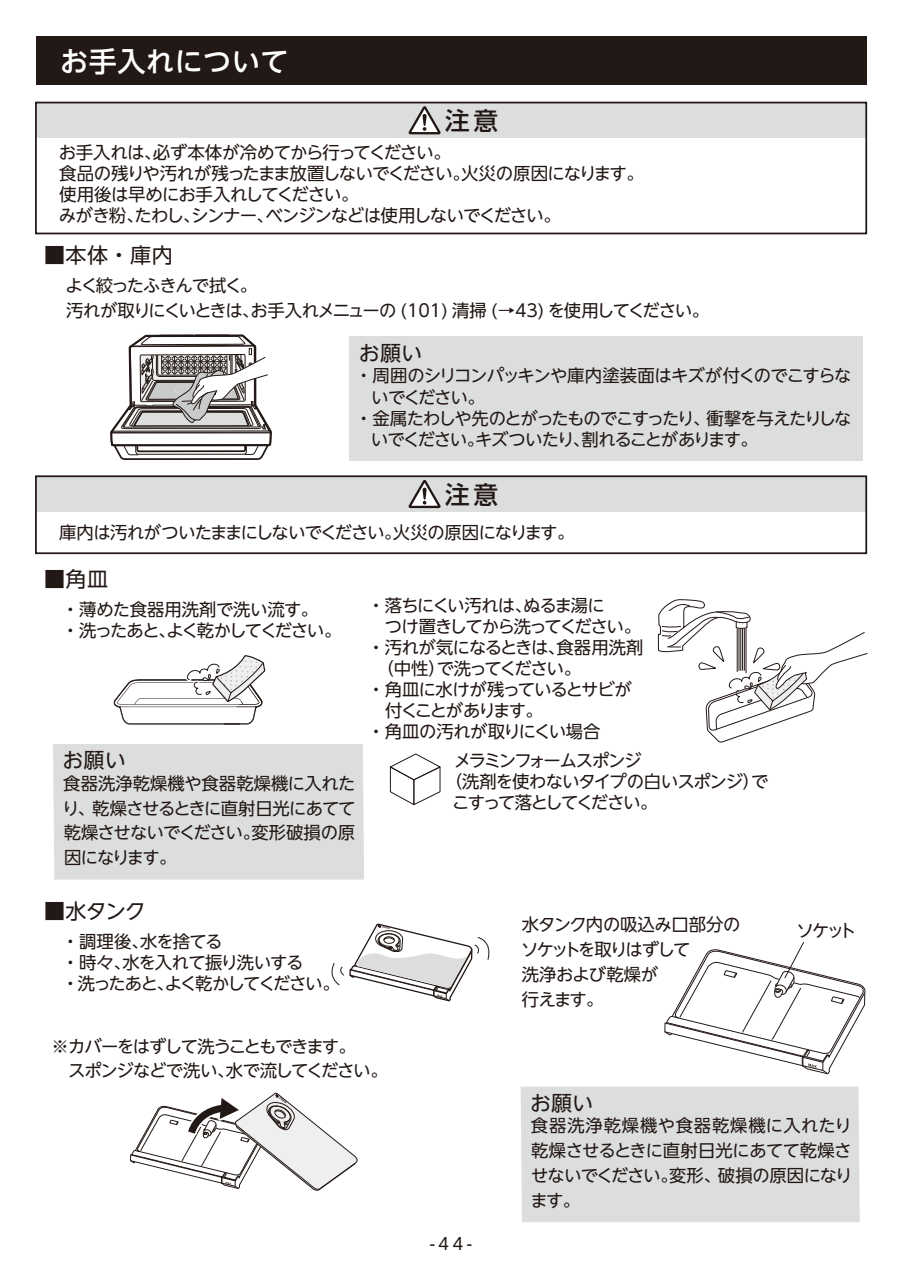
<style>
.page{position:relative;width:903px;height:1275px;background:#fff}
.page>*{position:absolute;margin:0;border:0;box-sizing:border-box;transform-origin:0 0}
.t1{font:500 28px "UD Shin Go NT Pro";letter-spacing:.02em;color:#fff}
.t2{font:500 24.68px "UD Shin Go NT Pro";color:#221815}
.t3{font:21px "UD Shin Go NT Pro";letter-spacing:.005em;color:#221815}
.t4{font:17.5px/21px "UD Shin Go NT Pro";letter-spacing:-.06em;color:#221815}
.t5{font:17.32px/24.8px "UD Shin Go NT Pro";letter-spacing:-.07em;color:#221815}
.t6{font:17.32px/21px "UD Shin Go NT Pro";letter-spacing:-.045em;color:#221815}
.t7{font:17.32px "UD Shin Go NT Pro";letter-spacing:-.05em;color:#221815}
.t8{font:17.32px "UD Shin Go NT Pro";letter-spacing:-.1em;color:#221815}
.t9{font:17.32px "UD Shin Go NT Pro";letter-spacing:-.035em;color:#221815}
.t10{font:17.32px "UD Shin Go NT Pro";letter-spacing:-.02em;color:#221815}
.t11{font:17.32px "UD Shin Go NT Pro";letter-spacing:-.105em;color:#221815}
.t12{font:16.62px "UD Shin Go NT Pro";color:#221815}
</style>
<div class="page">
<div style="left:350px;top:337px;width:513px;height:124px;background:#dcdddd"></div>
<div style="left:36px;top:36px;width:830px;height:49px;background:#221815"></div>
<div style="left:521px;top:1087px;width:339px;height:135px;background:#dcdddd"></div>
<div style="left:36px;top:103px;width:830px;height:35px;background:#dcdddd"></div>
<svg style="left:408px;top:106px;width:33px;height:28px"></svg>
<div style="left:35px;top:102px;width:832px;height:132px;border:2px solid #221815"></div>
<div style="left:36px;top:476px;width:830px;height:36px;background:#dcdddd"></div>
<svg style="left:408px;top:479px;width:33px;height:29px"></svg>
<div style="left:35px;top:475px;width:832px;height:79px;border:2px solid #221815"></div>
<svg style="left:109px;top:101px;width:164px;height:345px"></svg>
<svg style="left:112px;top:443px;width:158px;height:35px"></svg>
<svg style="left:111px;top:335px;width:160px;height:98px"></svg>
<svg style="left:657px;top:599px;width:211px;height:143px"></svg>
<svg style="left:53px;top:656px;width:437px;height:346px"></svg>
<svg style="left:130px;top:1092px;width:228px;height:99px"></svg>
<svg style="left:664px;top:942px;width:202px;height:133px"></svg>
<h1 class="t1" style="left:60px;top:38px;width:230px">お手入れについて</h1>
<h2 class="t2" style="left:445px;top:101px;width:54px">注意</h2>
<p class="t4" style="left:59px;top:142px;width:587px">お手入れは、必ず本体が冷めてから行ってください。<br>食品の残りや汚れが残ったまま放置しないでください。火災の原因になります。使用後は早めにお手入れしてください。<br>みがき粉、たわし、シンナー、ベンジンなどは使用しないでください。</p>
<p class="t3" style="left:44px;top:238px;width:130px">■本体・庫内</p>
<p class="t5" style="left:66px;top:272px;width:645px">よく絞ったふきんで拭く。<br>汚れが取りにくいときは、お手入れメニューの (101) 清掃 (→43) を使用してください。</p>
<p class="t3" style="left:359px;top:336px;width:65px">お願い</p>
<p class="t7" style="left:355px;top:362px;width:498px">・周囲のシリコンパッキンや庫内塗装面はキズが付くのでこすらな</p>
<p class="t5" style="left:371px;top:384px;width:115px">いでください。</p>
<p class="t5" style="left:355px;top:405px;width:498px">・金属たわしや先のとがったものでこすったり、衝撃を与えたりしな</p>
<p class="t5" style="left:371px;top:426px;width:389px">いでください。キズついたり、割れることがあります。</p>
<h2 class="t2" style="left:445px;top:474px;width:54px">注意</h2>
<p class="t6" style="left:59px;top:521px;width:517px">庫内は汚れがついたままにしないでください。火災の原因になります。</p>
<p class="t3" style="left:44px;top:562px;width:66px">■角皿</p>
<p class="t6" style="left:62px;top:599px;width:281px">・薄めた食器用洗剤で洗い流す。　・洗ったあと、よく乾かしてください。</p>
<p class="t3" style="left:63px;top:743px;width:65px">お願い</p>
<p class="t5" style="left:62px;top:770px;width:295px;text-align:justify">食器洗浄乾燥機や食器乾燥機に入れたり、乾燥させるときに直射日光にあてて乾燥させないでください。変形破損の原因になります。</p>
<p class="t3" style="left:44px;top:894px;width:103px">■水タンク</p>
<p class="t5" style="left:62px;top:930px;width:279px;line-height:21px">・調理後、水を捨てる<br>・時々、水を入れて振り洗いする<br>・洗ったあと、よく乾かしてください。</p>
<p class="t5" style="left:367px;top:593px;width:239px">・落ちにくい汚れは、ぬるま湯に</p>
<p class="t5" style="left:385px;top:614px;width:258px">つけ置きしてから洗ってください。</p>
<p class="t9" style="left:367px;top:634px;width:277px">・汚れが気になるときは、食器用洗剤</p>
<p class="t5" style="left:376px;top:656px;width:206px">（中性）で洗ってください。</p>
<p class="t6" style="left:367px;top:679px;width:266px">・角皿に水けが残っているとサビが</p>
<p class="t11" style="left:385px;top:697px;width:159px">付くことがあります。</p>
<p class="t10" style="left:367px;top:718px;width:235px">・角皿の汚れが取りにくい場合</p>
<p class="t8" style="left:454px;top:746px;width:189px">メラミンフォームスポンジ</p>
<p class="t5" style="left:445px;top:768px;width:325px">（洗剤を使わないタイプの白いスポンジ）で</p>
<p class="t8" style="left:452px;top:788px;width:207px">こすって落としてください。</p>
<p class="t5" style="left:521px;top:912px;width:221px">水タンク内の吸込み口部分のソケットを取りはずして<br>洗浄および乾燥が<br>行えます。</p>
<p class="t5" style="left:796px;top:917px;width:62px">ソケット</p>
<p class="t5" style="left:52px;top:1033px;width:338px">※カバーをはずして洗うこともできます。<br>　スポンジなどで洗い、水で流してください。</p>
<p class="t12" style="left:430px;top:1231px;width:44px">-44-</p>
<p class="t3" style="left:530px;top:1086px;width:65px">お願い</p>
<p class="t5" style="left:530px;top:1113px;width:323px;text-align:justify">食器洗浄乾燥機や食器乾燥機に入れたり乾燥させるときに直射日光にあてて乾燥させないでください。変形、破損の原因になります。</p>
</div>
